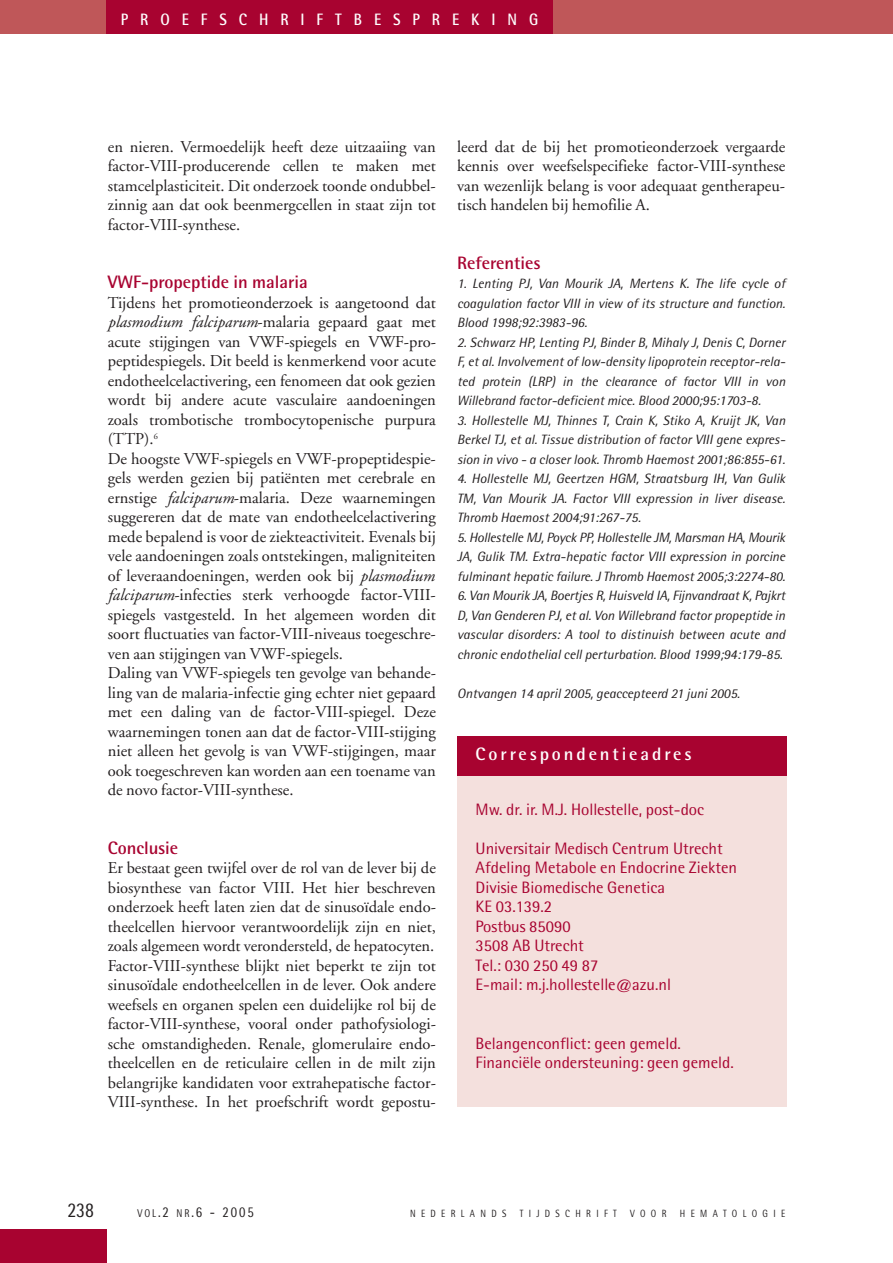
<style>
.page{position:relative;width:893px;height:1263px;background:#fff}
.page>*{position:absolute;margin:0;border:0;box-sizing:border-box;transform-origin:0 0}
.t1{font:21px "Rotis Semi Sans";color:#231f20;scale:.85 1}
.t2{font:700 18px "Rotis Semi Sans";color:#a80330}
.t3{font:700 18px "Rotis Semi Sans";letter-spacing:.16em;color:#fff}
.t4{font:16.5px/19.5px "Adobe Garamond";color:#231f20;text-align:justify}
.t5{font:16.5px/19.5px "Rotis Semi Sans";color:#a80330}
.t6{font:700 16.5px "Rotis Semi Sans";letter-spacing:.805em;color:#fff;scale:.9 1}
.t7{font:15px "Rotis Semi Sans";color:#231f20;scale:.85 1}
.t8{font:italic 13.5px/19.5px "Rotis Semi Sans";color:#231f20;text-align:justify}
.t9{font:10.5px "Rotis Semi Sans";letter-spacing:.6em;color:#231f20;scale:.85 1}
.s1{font-style:italic}
.s2{font-size:11.25px}
</style>
<div class="page">
<div style="left:0;top:0;width:893px;height:34px;background:#bf5759"></div>
<div style="left:0;top:1229px;width:106px;height:34px;background:#a80330"></div>
<div style="left:106px;top:0;width:447px;height:34px;background:#a80330"></div>
<div style="left:457px;top:736px;width:330px;height:371px;background:#f4e0dd"></div>
<div style="left:457px;top:736px;width:330px;height:40px;background:#a80330"></div>
<p class="t6" style="left:121px;top:14px;width:465px">PROEFSCHRIFTBESPREKING</p>
<p class="t4" style="left:108px;top:138px;width:330px">en nieren. Vermoedelijk heeft deze uitzaaiing van factor-VIII-producerende cellen te maken met stamcelplasticiteit. Dit onderzoek toonde ondubbel&shy;zinnig aan dat ook beenmergcellen in staat zijn tot factor-VIII-synthese.</p>
<p class="t2" style="left:108px;top:276px;width:202px">VWF-propeptide in malaria</p>
<p class="t4" style="left:108px;top:294px;width:330px;text-align:left">Tijdens het promotieonderzoek is aangetoond dat <span class="s1">plasmodium falciparum</span>-malaria gepaard gaat met acute stijgingen van VWF-spiegels en VWF-pro&shy;peptidespiegels. Dit beeld is kenmerkend voor acute endotheelcelactivering, een fenomeen dat ook gezien wordt bij andere acute vasculaire aandoeningen zoals trombotische trombocytopenische purpura (TTP).<sup>6<br></sup>De hoogste VWF-spiegels en VWF-propeptidespie&shy;gels werden gezien bij patiënten met cerebrale en ernstige <span class="s1">falciparum</span>-malaria. Deze waarnemingen suggereren dat de mate van endotheelcelactivering mede bepalend is voor de ziekteactiviteit. Evenals bij vele aandoeningen zoals ontstekingen, maligniteiten of leveraandoeningen, werden ook bij <span class="s1">plasmodium falciparum</span>-infecties sterk verhoogde factor-VIII&shy;spiegels vastgesteld. In het algemeen worden dit soort fluctuaties van factor-VIII-niveaus toegeschre&shy;ven aan stijgingen van VWF-spiegels.<br>Daling van VWF-spiegels ten gevolge van behande&shy;ling van de malaria-infectie ging echter niet gepaard met een daling van de factor-VIII-spiegel. Deze waarnemingen tonen aan dat de factor-VIII-stijging niet alleen het gevolg is van VWF-stijgingen, maar ook toegeschreven kan worden aan een toename van de novo factor-VIII-synthese.</p>
<p class="t2" style="left:108px;top:841px;width:72px">Conclusie</p>
<p class="t4" style="left:108px;top:859px;width:330px">Er bestaat geen twijfel over de rol van de lever bij de biosynthese van factor VIII. Het hier beschreven onderzoek heeft laten zien dat de sinusoïdale endo&shy;theelcellen hiervoor verantwoordelijk zijn en niet, zoals algemeen wordt verondersteld, de hepatocyten.<br>Factor-VIII-synthese blijkt niet beperkt te zijn tot sinusoïdale endotheelcellen in de lever. Ook andere weefsels en organen spelen een duidelijke rol bij de factor-VIII-synthese, vooral onder pathofysiologi&shy;sche omstandigheden. Renale, glomerulaire endo&shy;theelcellen en de reticulaire cellen in de milt zijn belangrijke kandidaten voor extrahepatische factor-VIII-synthese. In het proefschrift wordt gepostu-</p>
<p class="t4" style="left:457px;top:138px;width:330px">leerd dat de bij het promotieonderzoek vergaarde kennis over weefselspecifieke factor-VIII-synthese van wezenlijk belang is voor adequaat gentherapeu&shy;tisch handelen bij hemofilie A.</p>
<p class="t2" style="left:457px;top:256px;width:85px">Referenties</p>
<p class="t8" style="left:457px;top:275px;width:330px">1. Lenting PJ, Van Mourik JA, Mertens K. The life cycle of coagulation factor VIII in view of its structure and function.<br>Blood 1998;92:3983-96.</p>
<p class="t8" style="left:457px;top:334px;width:330px">2. Schwarz HP, Lenting PJ, Binder B, Mihaly J, Denis C, Dorner F, et al. Involvement of low-density lipoprotein receptor-rela&shy;ted protein (LRP) in the clearance of factor VIII in von Willebrand factor-deficient mice. Blood 2000;95:1703-8.</p>
<p class="t8" style="left:457px;top:412px;width:330px">3. Hollestelle MJ, Thinnes T, Crain K, Stiko A, Kruijt JK, Van Berkel TJ, et al. Tissue distribution of factor VIII gene expres&shy;sion in vivo - a closer look. Thromb Haemost 2001;86:855-61.</p>
<p class="t8" style="left:457px;top:470px;width:330px">4. Hollestelle MJ, Geertzen HGM, Straatsburg IH, Van Gulik TM, Van Mourik JA. Factor VIII expression in liver disease.<br>Thromb Haemost 2004;91:267-75.</p>
<p class="t8" style="left:457px;top:529px;width:330px">5. Hollestelle MJ, Poyck PP, Hollestelle JM, Marsman HA, Mourik JA, Gulik TM. Extra-hepatic factor VIII expression in porcine fulminant hepatic failure. J Thromb Haemost 2005;3:2274-80.</p>
<p class="t8" style="left:457px;top:587px;width:330px">6. Van Mourik JA, Boertjes R, Huisveld IA, Fijnvandraat K, Pajkrt D, Van Genderen PJ, et al. Von Willebrand factor propeptide in vascular disorders: A tool to distinuish between acute and chronic endothelial cell perturbation. Blood 1999;94:179-85.</p>
<p class="t8" style="left:457px;top:685px;width:284px">Ontvangen 14 april 2005, geaccepteerd 21 juni 2005.</p>
<p class="t3" style="left:476px;top:748px;width:218px">Correspondentieadres</p>
<p class="t5" style="left:476px;top:801px;width:230px">Mw. dr. ir. M.J. Hollestelle, post-doc</p>
<p class="t5" style="left:476px;top:840px;width:263px">Universitair Medisch Centrum Utrecht<br>Afdeling Metabole en Endocrine Ziekten<br>Divisie Biomedische Genetica<br>KE 03.139.2<br>Postbus 85090<br>3508 AB Utrecht<br>Tel.: 030 250 49 87<br>E-mail: m.j.hollestelle@azu.nl</p>
<p class="t5" style="left:476px;top:1035px;width:260px">Belangenconflict: geen gemeld.<br>Financiële ondersteuning: geen gemeld.</p>
<p class="t1" style="left:67px;top:1202px;width:33px">238</p>
<p class="t7" style="left:138px;top:1207px;width:138px"><span class="s2">VOL</span>.2 <span class="s2">NR</span>.6 - 2005</p>
<p class="t9" style="left:410px;top:1210px;width:115px">NEDERLANDS</p>
<p class="t9" style="left:520px;top:1210px;width:116px">TIJDSCHRIFT</p>
<p class="t9" style="left:630px;top:1210px;width:44px">VOOR</p>
<p class="t9" style="left:680px;top:1210px;width:125px">HEMATOLOGIE</p>
</div>
